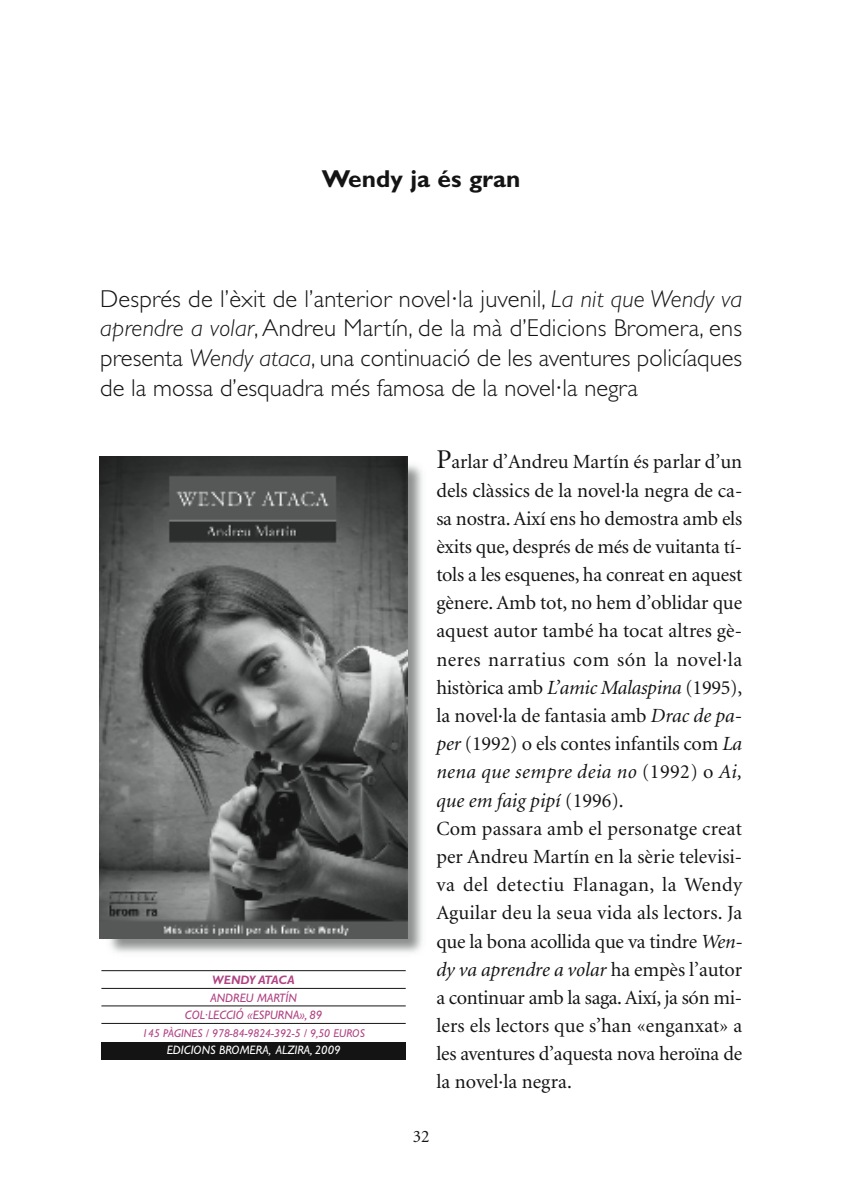
<style>
.page{position:relative;width:844px;height:1191px;background:#fff}
.page>*{position:absolute;margin:0;border:0;box-sizing:border-box;transform-origin:0 0}
.t1{font:300 24.5px/29.8px "Gill Sans";color:#141414;text-align:justify}
.t2{font:700 24.5px "Gill Sans";color:#141414}
.t3{font:20.12px/28.2px "Minion";letter-spacing:-.005em;color:#141414}
.t4{font:17.5px "Minion";color:#141414}
.t5{font:italic 12.25px/17.5px "Gill Sans";color:#b14484;text-align:center}
.t6{font:italic 12.25px "Gill Sans";color:#fff}
.t7{font:italic 700 12.25px "Gill Sans";letter-spacing:-.02em;color:#b14484}
.t8{font:italic 11.38px "Gill Sans";color:#b14484}
.s1{font-style:italic}
.s2{font-size:27.12px}
</style>
<div class="page">
<img style="left:99px;top:456px;width:324px;height:497px">
<img style="left:100px;top:456px;width:307px;height:482px">
<div style="left:101px;top:1042px;width:304px;height:17px;background:#141414"></div>
<hr style="left:101px;top:970px;width:304px;height:1px;background:#141414">
<hr style="left:101px;top:988px;width:304px;height:1px;background:#141414">
<hr style="left:101px;top:1005px;width:304px;height:1px;background:#141414">
<hr style="left:101px;top:1023px;width:304px;height:1px;background:#141414">
<p class="t2" style="left:322px;top:171px;width:200px">Wendy ja és gran</p>
<p class="t1" style="left:100px;top:286px;width:643px">Després de l’èxit de l’anterior novel·la juvenil, <span class="s1">La nit que Wendy va aprendre a volar</span>, Andreu Martín, de la mà d’Edicions Bromera, ens presenta <span class="s1">Wendy ataca</span>, una continuació de les aventures policíaques de la mossa d’esquadra més famosa de la novel·la negra</p>
<p class="t7" style="left:212px;top:976px;width:84px">WENDY ATACA</p>
<p class="t5" style="left:185px;top:990px;width:139px">ANDREU MARTÍN<br>COL·LECCIÓ «ESPURNA», 89</p>
<p class="t8" style="left:142px;top:1029px;width:224px">145 PÀGINES / 978-84-9824-392-5 / 9,50 EUROS</p>
<p class="t6" style="left:167px;top:1046px;width:175px">EDICIONS BROMERA, ALZIRA, 2009</p>
<p class="t3" style="left:436px;top:449px;width:308px"><span class="s2">P</span>arlar d’Andreu Martín és parlar d’un dels clàssics de la novel·la negra de ca&shy;sa nostra. Així ens ho demostra amb els èxits que, després de més de vuitanta tí&shy;tols a les esquenes, ha conreat en aquest gènere. Amb tot, no hem d’oblidar que aquest autor també ha tocat altres gè&shy;neres narratius com són la novel·la històrica amb <span class="s1">L’amic Malaspina</span> (1995), la novel·la de fantasia amb <span class="s1">Drac de pa&shy;per</span> (1992) o els contes infantils com <span class="s1">La nena que sempre deia no</span> (1992) o <span class="s1">Ai, que em faig pipí</span> (1996).<br>Com passara amb el personatge creat per Andreu Martín en la sèrie televisi&shy;va del detectiu Flanagan, la Wendy Aguilar deu la seua vida als lectors. Ja que la bona acollida que va tindre <span class="s1">Wen&shy;dy va aprendre a volar</span> ha empès l’autor a continuar amb la saga. Així, ja són mi&shy;lers els lectors que s’han «enganxat» a les aventures d’aquesta nova heroïna de la novel·la negra.</p>
<p class="t4" style="left:412px;top:1130px;width:18px">32</p>
</div>
